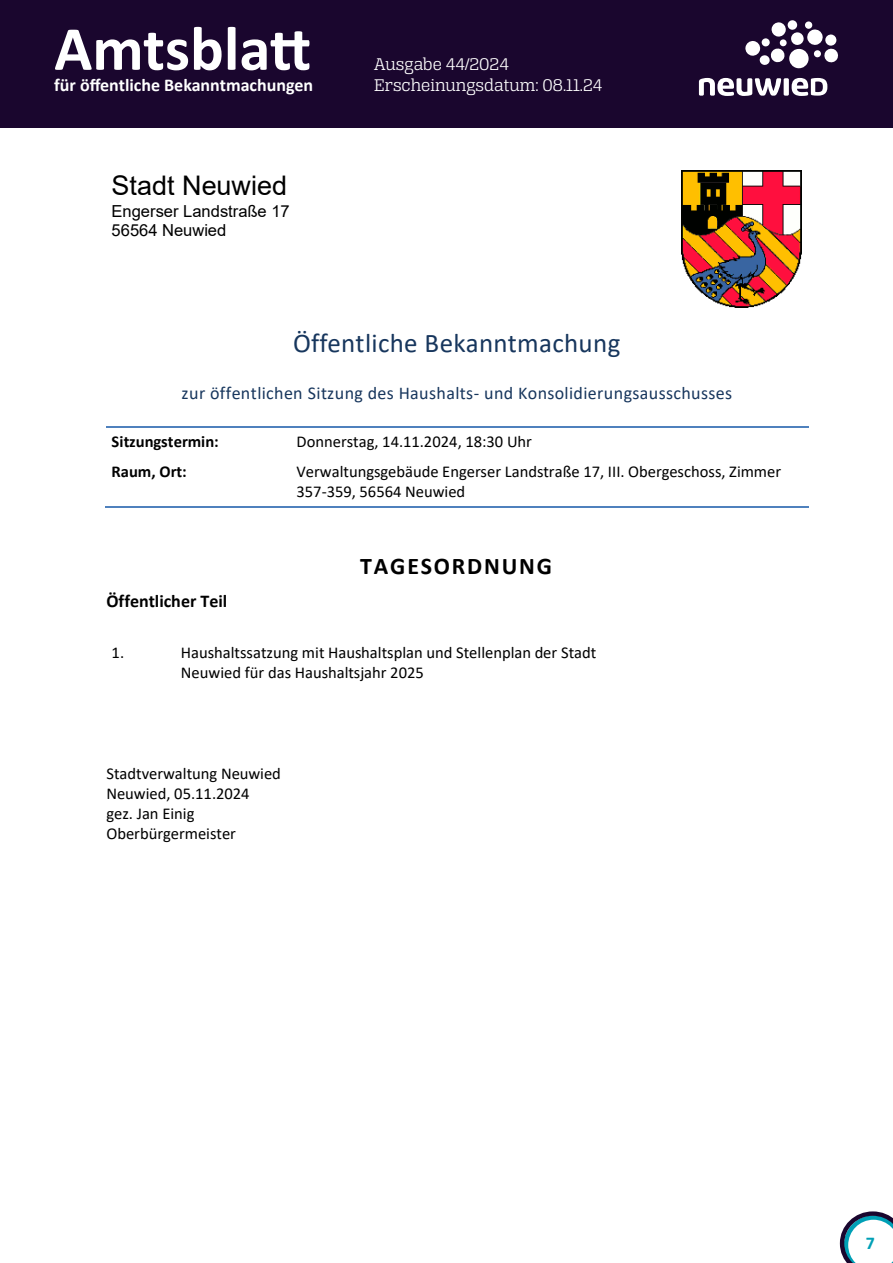
<style>
.page{position:relative;width:893px;height:1263px;background:#fff}
.page>*{position:absolute;margin:0;border:0;box-sizing:border-box;transform-origin:0 0}
.t1{font:700 63px "Calibri";color:#fff}
.t2{font:27px "Calibri";letter-spacing:.015em;color:#17365d}
.t3{font:27px "Arial";color:#000}
.t4{font:700 24px "Calibri";letter-spacing:.075em;color:#000}
.t5{font:18px "Calibri";letter-spacing:.02em;color:#17365d}
.t6{font:18px/21.6px "Alianza Slab 300";color:#fff}
.t7{font:700 18px "Calibri";color:#fff}
.t8{font:700 18px "Calibri";color:#000}
.t9{font:700 18px "Calibri";color:#00a0b6}
.t10{font:16.5px/20.1px "Calibri";color:#000}
.t11{font:16.5px/18.9px "Arial";color:#000}
.t12{font:700 16.5px "Calibri";color:#000}
</style>
<div class="page">
<svg style="left:840px;top:1211px;width:53px;height:52px"></svg>
<div style="left:0;top:0;width:893px;height:128px;background:#1a062e"></div>
<svg style="left:745px;top:22px;width:93px;height:47px"></svg>
<div style="left:787px;top:20px;width:10px;height:10px;background:#fff;border-radius:50%"></div>
<svg style="left:699px;top:78px;width:128px;height:18px"></svg>
<hr style="left:106px;top:426px;width:185px;height:1px;background:#4f81bd">
<hr style="left:293px;top:426px;width:515px;height:1px;background:#4f81bd">
<hr style="left:105px;top:506px;width:186px;height:1px;background:#4f81bd">
<hr style="left:292px;top:506px;width:516px;height:1px;background:#4f81bd">
<img style="left:681px;top:170px;width:121px;height:137px">
<h1 class="t1" style="left:54px;top:4px;width:258px">Amtsblatt</h1>
<p class="t7" style="left:54px;top:73px;width:260px">für öffentliche Bekanntmachungen</p>
<h2 class="t3" style="left:112px;top:167px;width:177px">Stadt Neuwied</h2>
<p class="t11" style="left:112px;top:201px;width:180px">Engerser Landstraße 17<br>56564 Neuwied</p>
<p class="t6" style="left:374px;top:53px;width:230px">Ausgabe 44/2024<br>Erscheinungsdatum: 08.11.24</p>
<h2 class="t2" style="left:293px;top:324px;width:329px">Öffentliche Bekanntmachung</h2>
<p class="t5" style="left:182px;top:380px;width:552px">zur öffentlichen Sitzung des Haushalts- und Konsolidierungsausschusses</p>
<p class="t12" style="left:112px;top:430px;width:109px">Sitzungstermin:</p>
<p class="t10" style="left:296px;top:431px;width:237px">Donnerstag, 14.11.2024, 18:30 Uhr</p>
<p class="t12" style="left:112px;top:459px;width:77px">Raum, Ort:</p>
<p class="t10" style="left:296px;top:461px;width:486px">Verwaltungsgebäude Engerser Landstraße 17, III. Obergeschoss, Zimmer<br>357-359, 56564 Neuwied</p>
<p class="t8" style="left:106px;top:588px;width:122px">Öffentlicher Teil</p>
<h3 class="t4" style="left:360px;top:549px;width:193px">TAGESORDNUNG</h3>
<p class="t10" style="left:112px;top:642px;width:14px">1.</p>
<p class="t10" style="left:181px;top:642px;width:417px">Haushaltssatzung mit Haushaltsplan und Stellenplan der Stadt<br>Neuwied für das Haushaltsjahr 2025</p>
<p class="t10" style="left:106px;top:763px;width:176px">Stadtverwaltung Neuwied<br>Neuwied, 05.11.2024<br>gez. Jan Einig<br>Oberbürgermeister</p>
<p class="t9" style="left:866px;top:1230px;width:11px">7</p>
</div>
